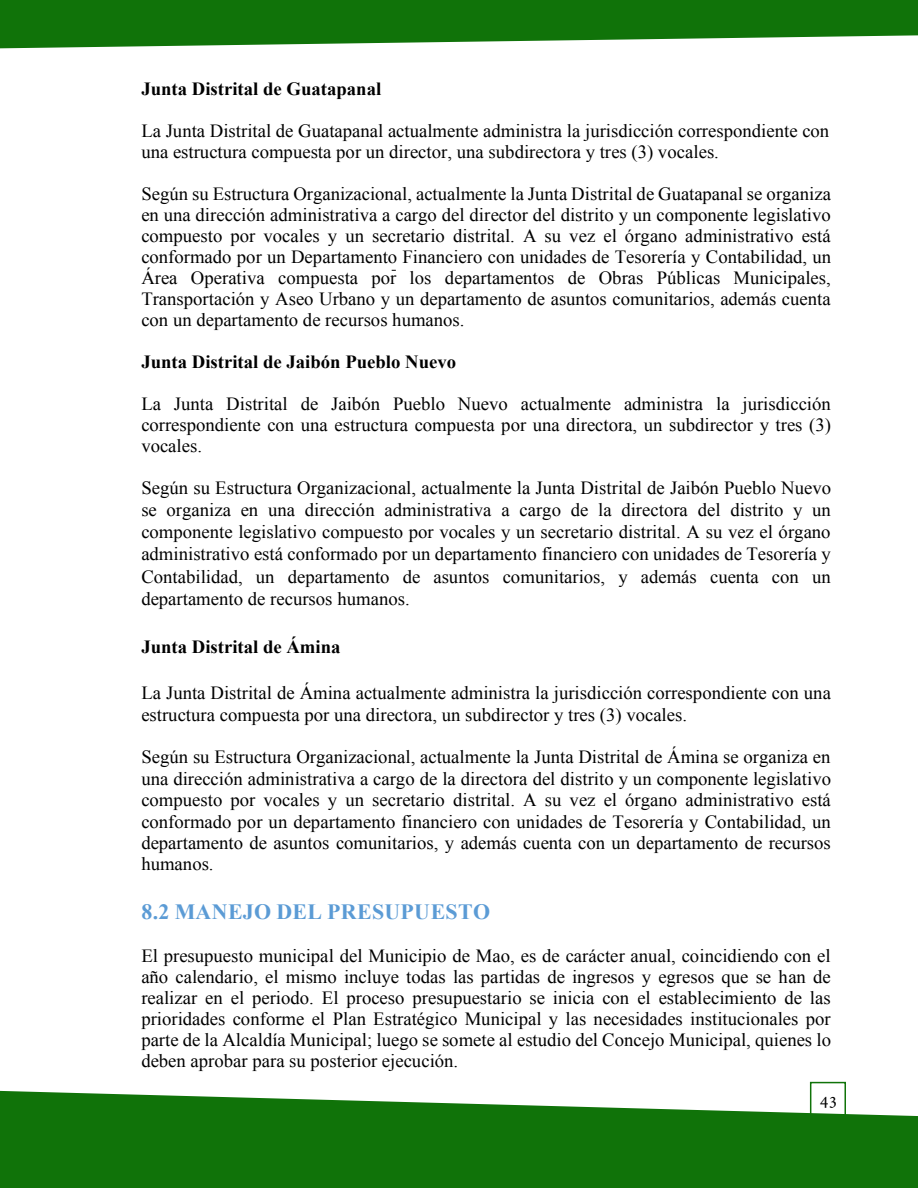
<style>
.page{position:relative;width:918px;height:1188px;background:#fff}
.page>*{position:absolute;margin:0;border:0;box-sizing:border-box;transform-origin:0 0}
.t1{font:700 21.75px "Times New Roman";letter-spacing:.015em;color:#5b9bd5}
.t2{font:18.6px/21.1px "Times New Roman";color:#000;text-align:justify}
.t3{font:700 18.6px "Times New Roman";color:#000}
.t4{font:18px "Minion Pro";color:#000}
</style>
<div class="page">
<svg style="left:1px;top:1091px;width:917px;height:97px;background:#2e8428"></svg>
<svg style="left:0;top:1091px;width:1px;height:97px"></svg>
<div style="left:810px;top:1082px;width:36px;height:36px;border:2px solid #107309"></div>
<svg style="left:0;top:0;width:918px;height:48px;background:#2e8428"></svg>
<p class="t3" style="left:141px;top:76px;width:241px">Junta Distrital de Guatapanal</p>
<p class="t2" style="left:141px;top:120px;width:689px">La Junta Distrital de Guatapanal actualmente administra la jurisdicción correspondiente con una estructura compuesta por un director, una subdirectora y tres (3) vocales.</p>
<p class="t2" style="left:141px;top:183px;width:691px">Según su Estructura Organizacional, actualmente la Junta Distrital de Guatapanal se organiza en una dirección administrativa a cargo del director del distrito y un componente legislativo compuesto por vocales y un secretario distrital. A su vez el órgano administrativo está conformado por un Departamento Financiero con unidades de Tesorería y Contabilidad, un Área Operativa compuesta por los departamentos de Obras Públicas Municipales, Transportación y Aseo Urbano y un departamento de asuntos comunitarios, además cuenta con un departamento de recursos humanos.</p>
<p class="t3" style="left:141px;top:349px;width:316px">Junta Distrital de Jaibón Pueblo Nuevo</p>
<p class="t2" style="left:141px;top:393px;width:691px">La Junta Distrital de Jaibón Pueblo Nuevo actualmente administra la jurisdicción correspondiente con una estructura compuesta por una directora, un subdirector y tres (3) vocales.</p>
<p class="t2" style="left:141px;top:476px;width:691px;line-height:22.2px">Según su Estructura Organizacional, actualmente la Junta Distrital de Jaibón Pueblo Nuevo se organiza en una dirección administrativa a cargo de la directora del distrito y un componente legislativo compuesto por vocales y un secretario distrital. A su vez el órgano administrativo está conformado por un departamento financiero con unidades de Tesorería y Contabilidad, un departamento de asuntos comunitarios, y además cuenta con un departamento de recursos humanos.</p>
<p class="t3" style="left:141px;top:634px;width:201px">Junta Distrital de Ámina</p>
<p class="t2" style="left:141px;top:682px;width:691px">La Junta Distrital de Ámina actualmente administra la jurisdicción correspondiente con una estructura compuesta por una directora, un subdirector y tres (3) vocales.</p>
<p class="t2" style="left:141px;top:746px;width:691px">Según su Estructura Organizacional, actualmente la Junta Distrital de Ámina se organiza en una dirección administrativa a cargo de la directora del distrito y un componente legislativo compuesto por vocales y un secretario distrital. A su vez el órgano administrativo está conformado por un departamento financiero con unidades de Tesorería y Contabilidad, un departamento de asuntos comunitarios, y además cuenta con un departamento de recursos humanos.</p>
<p class="t1" style="left:141px;top:897px;width:350px">8.2 MANEJO DEL PRESUPUESTO</p>
<p class="t2" style="left:141px;top:945px;width:691px">El presupuesto municipal del Municipio de Mao, es de carácter anual, coincidiendo con el año calendario, el mismo incluye todas las partidas de ingresos y egresos que se han de realizar en el periodo. El proceso presupuestario se inicia con el establecimiento de las prioridades conforme el Plan Estratégico Municipal y las necesidades institucionales por parte de la Alcaldía Municipal; luego se somete al estudio del Concejo Municipal, quienes lo deben aprobar para su posterior ejecución.</p>
<p class="t4" style="left:820px;top:1087px;width:19px">43</p>
</div>
